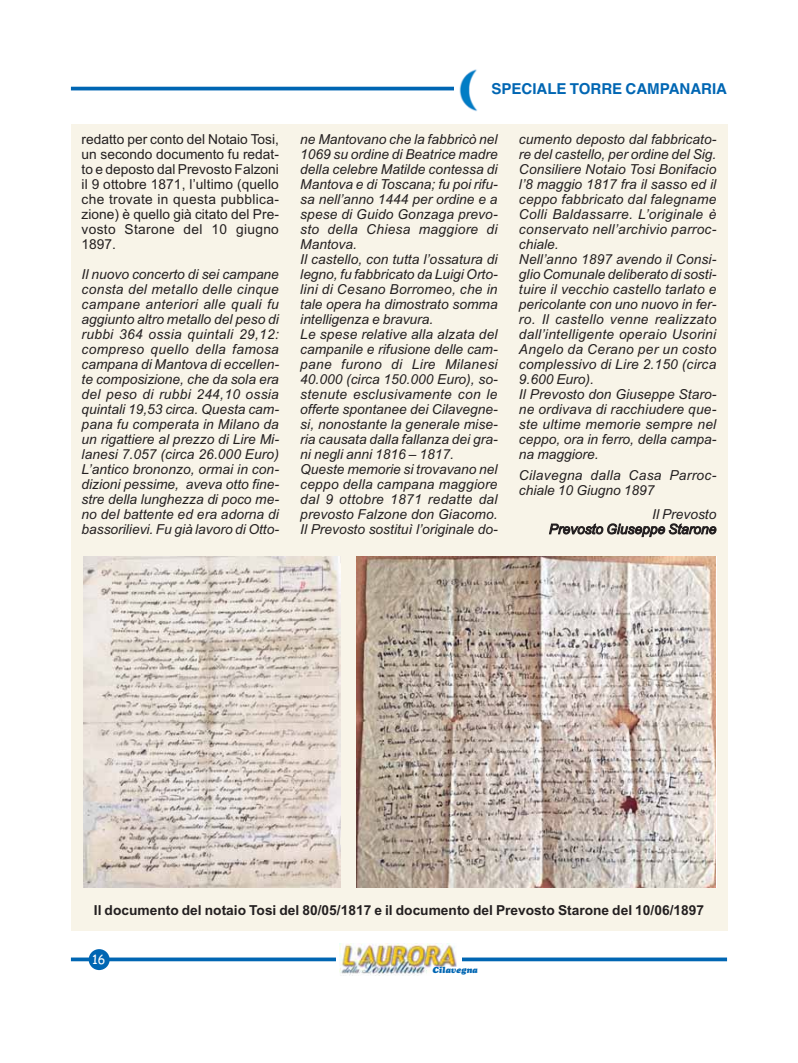
<style>
.page{position:relative;width:798px;height:1063px;background:#fff}
.page>*{position:absolute;margin:0;border:0;box-sizing:border-box;transform-origin:0 0}
.t1{font:700 15px "Helvetica";color:#0066b3}
.t2{font:italic 13.75px/15px "Arial";letter-spacing:.005em;color:#231f20}
.t3{font:13.75px/15px "Arial";color:#231f20;text-align:justify}
.t4{font:700 13.75px "Arial";color:#231f20}
.t5{font:12.5px "Comic Sans MS";color:#fff}
.t6{font:italic 900 8.75px "Cooper";color:#0066b3}
</style>
<div class="page">
<hr style="left:71px;top:958px;width:655px;height:3px;background:#0066b3">
<div style="left:335px;top:941px;width:126px;height:36px;background:#fff"></div>
<img style="left:340px;top:943px;width:116px;height:32px">
<div style="left:432px;top:967px;width:66px;height:13px;background:#fff"></div>
<div style="left:89px;top:949px;width:21px;height:21px;background:#0066b3;border-radius:50%"></div>
<hr style="left:71px;top:87px;width:399px;height:3px;background:#0066b3">
<div style="left:454px;top:53px;width:23px;height:71px;background:#fff"></div>
<img style="left:459px;top:69px;width:18px;height:42px">
<div style="left:475px;top:83px;width:251px;height:18px;background:#fff"></div>
<div style="left:71px;top:124px;width:655px;height:807px;background:#f8f4e8"></div>
<img style="left:83px;top:556px;width:257px;height:331px">
<img style="left:356px;top:556px;width:359px;height:331px">
<p class="t3" style="left:81px;top:133px;width:199px">redatto per conto del Notaio Tosi, un secondo documento fu redat&shy;to e deposto dal Prevosto Falzoni il 9 ottobre 1871, l’ultimo (quello che trovate in questa pubblica&shy;zione) è quello già citato del Pre&shy;vosto Starone del 10 giugno 1897.</p>
<p class="t2" style="left:81px;top:268px;width:199px;text-align:justify">Il nuovo concerto di sei campane consta del metallo delle cinque campane anteriori alle quali fu aggiunto altro metallo del peso di rubbi 364 ossia quintali 29,12: compreso quello della famosa campana di Mantova di eccellen&shy;te composizione, che da sola era del peso di rubbi 244,10 ossia quintali 19,53 circa. Questa cam&shy;pana fu comperata in Milano da un rigattiere al prezzo di Lire Mi&shy;lanesi 7.057 (circa 26.000 Euro)<br>L’antico brononzo, ormai in con&shy;dizioni pessime, aveva otto fine&shy;stre della lunghezza di poco me&shy;no del battente ed era adorna di bassorilievi. Fu già lavoro di Otto-</p>
<p class="t1" style="left:491px;top:83px;width:237px">SPECIALE TORRE CAMPANARIA</p>
<p class="t2" style="left:300px;top:133px;width:199px">ne Mantovano che la fabbricò nel<br>1069 su ordine di Beatrice madre della celebre Matilde contessa di<br>Mantova e di Toscana; fu poi rifu&shy;sa nell’anno 1444 per ordine e a spese di Guido Gonzaga prevo&shy;sto della Chiesa maggiore di<br>Mantova.<br>Il castello, con tutta l’ossatura di legno, fu fabbricato da Luigi Orto&shy;lini di Cesano Borromeo, che in tale opera ha dimostrato somma intelligenza e bravura.<br>Le spese relative alla alzata del campanile e rifusione delle cam&shy;pane furono di Lire Milanesi<br>40.000 (circa 150.000 Euro), so&shy;stenute esclusivamente con le offerte spontanee dei Cilavegne&shy;si, nonostante la generale mise&shy;ria causata dalla fallanza dei gra&shy;ni negli anni 1816 – 1817.<br>Queste memorie si trovavano nel ceppo della campana maggiore dal 9 ottobre 1871 redatte dal prevosto Falzone don Giacomo.<br>Il Prevosto sostituì l’originale do-</p>
<p class="t2" style="left:519px;top:133px;width:199px">cumento deposto dal fabbricato&shy;re del castello, per ordine del Sig.<br>Consiliere Notaio Tosi Bonifacio l’8 maggio 1817 fra il sasso ed il ceppo fabbricato dal falegname<br>Colli Baldassarre. L’originale è conservato nell’archivio parroc&shy;chiale.<br>Nell’anno 1897 avendo il Consi&shy;glio Comunale deliberato di sosti&shy;tuire il vecchio castello tarlato e pericolante con uno nuovo in fer&shy;ro. Il castello venne realizzato dall’intelligente operaio Usorini<br>Angelo da Cerano per un costo complessivo di Lire 2.150 (circa<br>9.600 Euro).<br>Il Prevosto don Giuseppe Staro&shy;ne ordivava di racchiudere que&shy;ste ultime memorie sempre nel ceppo, ora in ferro, della campa&shy;na maggiore.</p>
<p class="t2" style="left:519px;top:469px;width:199px">Cilavegna dalla Casa Parroc&shy;chiale 10 Giugno 1897</p>
<p class="t2" style="left:548px;top:508px;width:169px;text-align:right">Il Prevosto<br>Prevosto Giuseppe Starone</p>
<p class="t4" style="left:94px;top:905px;width:611px">Il documento del notaio Tosi del 80/05/1817 e il documento del Prevosto Starone del 10/06/1897</p>
<p class="t5" style="left:92px;top:952px;width:15px">16</p>
<p class="t6" style="left:432px;top:967px;width:47px">Cilavegna</p>
</div>
